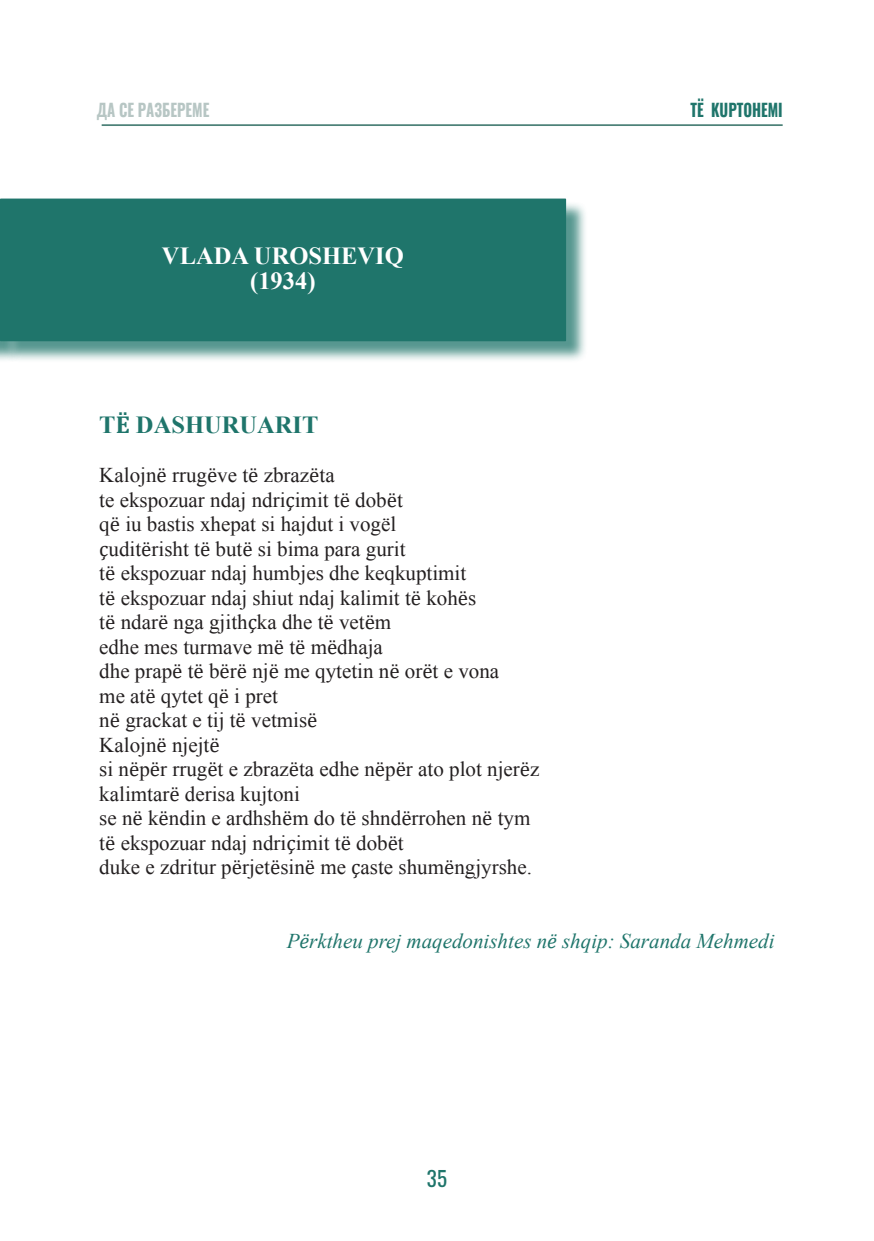
<style>
.page{position:relative;width:874px;height:1241px;background:#fff}
.page>*{position:absolute;margin:0;border:0;box-sizing:border-box;transform-origin:0 0}
.avtori{font:700 24.5px "Times New Roman t";color:#fff}
.naslovi{font:700 24.5px "Times New Roman t";color:#1f756b}
.t1{font:21px "Times New Roman t";color:#231f20}
.Paragraph_Style_2{font:21px "Times New Roman T Italic";color:#1f756b}
.t2{font:21px "Oswald";color:#1f756b}
.t3{font:700 17.5px "Oswald";color:#b7c6c4;scale:.85 1}
.t4{font:700 17.5px "Oswald";color:#1f756b;scale:.85 1}
.s1{font-family:"Cambria"}
.s2{font-family:"Cambria";font-style:italic}
</style>
<div class="page">
<hr style="left:102px;top:124px;width:680px;height:2px;background:#4d8279">
<div style="left:2px;top:201px;width:586px;height:162px;background:#1f756b;opacity:.75"></div>
<div style="left:0;top:198px;width:566px;height:143px;background:#1f756b"></div>
<p class="t3" style="left:97px;top:94px;width:134px">ДА СЕ РАЗБЕРЕМЕ</p>
<p class="t4" style="left:690px;top:94px;width:110px">ТË KUPTOHEMI</p>
<p class="avtori" style="left:162px;top:239px;width:243px">VLADA UROSHEVIQ</p>
<p class="avtori" style="left:250px;top:263px;width:67px">(1934)</p>
<p class="naslovi" style="left:99px;top:408px;width:220px">T<span class="s1">Ë</span> DASHURUARIT</p>
<p class="t1" style="left:99px;top:461px;width:237px">Kalojn<span class="s1">ë</span> rrug<span class="s1">ë</span>ve t<span class="s1">ë</span> zbraz<span class="s1">ë</span>ta</p>
<p class="t1" style="left:99px;top:485px;width:305px">te ekspozuar ndaj ndri<span class="s1">ç</span>imit t<span class="s1">ë</span> dob<span class="s1">ë</span>t</p>
<p class="t1" style="left:99px;top:510px;width:298px">q<span class="s1">ë</span> iu bastis xhepat si hajdut i vogël</p>
<p class="t1" style="left:99px;top:534px;width:307px"><span class="s1">ç</span>udit<span class="s1">ë</span>risht t<span class="s1">ë</span> but<span class="s1">ë</span> si bima para gurit</p>
<p class="t1" style="left:99px;top:559px;width:368px">t<span class="s1">ë</span> ekspozuar ndaj humbjes dhe keqkuptimit</p>
<p class="t1" style="left:99px;top:583px;width:378px">t<span class="s1">ë</span> ekspozuar ndaj shiut ndaj kalimit t<span class="s1">ë</span> koh<span class="s1">ë</span>s</p>
<p class="t1" style="left:99px;top:608px;width:293px">t<span class="s1">ë</span> ndar<span class="s1">ë</span> nga gjith<span class="s1">ç</span>ka dhe t<span class="s1">ë</span> vet<span class="s1">ë</span>m</p>
<p class="t1" style="left:99px;top:632px;width:285px">edhe mes turmave m<span class="s1">ë</span> t<span class="s1">ë</span> m<span class="s1">ë</span>dhaja</p>
<p class="t1" style="left:99px;top:657px;width:401px">dhe prap<span class="s1">ë</span> t<span class="s1">ë</span> b<span class="s1">ë</span>r<span class="s1">ë</span> nj<span class="s1">ë</span> me qytetin n<span class="s1">ë</span> or<span class="s1">ë</span>t e vona</p>
<p class="t1" style="left:99px;top:681px;width:180px">me at<span class="s1">ë</span> qytet q<span class="s1">ë</span> i pret</p>
<p class="t1" style="left:99px;top:706px;width:219px">n<span class="s1">ë</span> grackat e tij t<span class="s1">ë</span> vetmis<span class="s1">ë</span></p>
<p class="t1" style="left:99px;top:730px;width:122px">Kalojn<span class="s1">ë</span> njejt<span class="s1">ë</span></p>
<p class="t1" style="left:99px;top:755px;width:441px">si n<span class="s1">ë</span>p<span class="s1">ë</span>r rrug<span class="s1">ë</span>t e zbraz<span class="s1">ë</span>ta edhe n<span class="s1">ë</span>p<span class="s1">ë</span>r ato plot njer<span class="s1">ë</span>z</p>
<p class="t1" style="left:99px;top:779px;width:202px">kalimtar<span class="s1">ë</span> derisa kujtoni</p>
<p class="t1" style="left:99px;top:804px;width:432px">se n<span class="s1">ë</span> k<span class="s1">ë</span>ndin e ardhsh<span class="s1">ë</span>m do t<span class="s1">ë</span> shnd<span class="s1">ë</span>rrohen n<span class="s1">ë</span> tym</p>
<p class="t1" style="left:99px;top:828px;width:306px">t<span class="s1">ë</span> ekspozuar ndaj ndri<span class="s1">ç</span>imit t<span class="s1">ë</span> dob<span class="s1">ë</span>t</p>
<p class="t1" style="left:99px;top:853px;width:434px">duke e zdritur p<span class="s1">ë</span>rjet<span class="s1">ë</span>sin<span class="s1">ë</span> me <span class="s1">ç</span>aste shum<span class="s1">ë</span>ngjyrshe.</p>
<p class="Paragraph_Style_2" style="left:287px;top:926px;width:489px">P<span class="s2">ë</span>rktheu prej maqedonishtes n<span class="s2">ë</span> shqip: Saranda Mehmedi</p>
<p class="t2" style="left:427px;top:1159px;width:22px">35</p>
</div>
